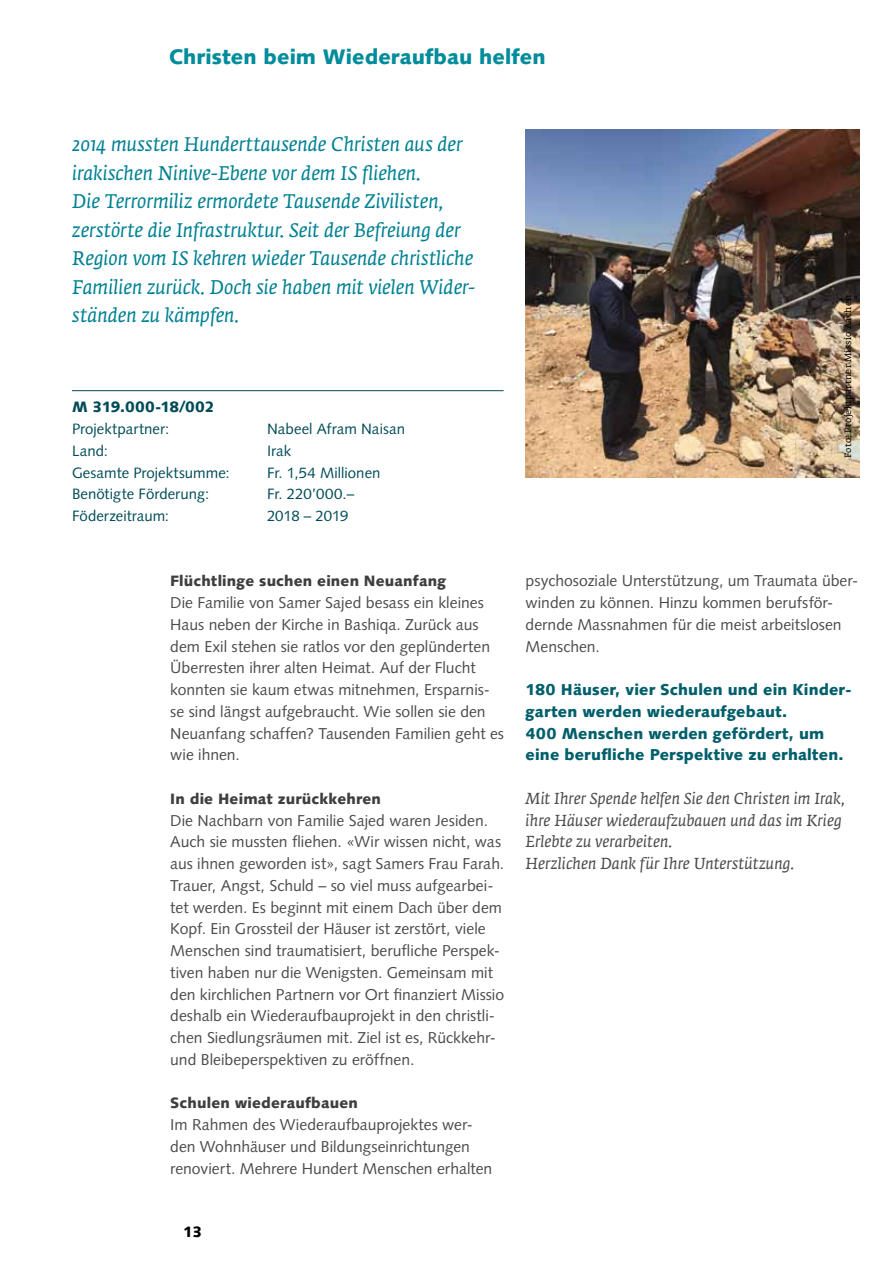
<style>
.page{position:relative;width:893px;height:1263px;background:#fff}
.page>*{position:absolute;margin:0;border:0;box-sizing:border-box;transform-origin:0 0}
.t1{font:900 21px "Syntax LT Std";letter-spacing:.005em;color:#008c9b}
.t2{font:italic 19.5px/28.5px "Fedra Serif A Std";letter-spacing:-.005em;color:#008192}
.t3{font:15.75px/21.8px "Syntax LT Std";color:#4b4b4d}
.t4{font:italic 15.75px/21.8px "Fedra Serif A Std";color:#4b4b4d}
.t5{font:900 15.75px/21.8px "Syntax LT Std";letter-spacing:.01em;color:#005f6b}
.t6{font:15px "Syntax LT Std";color:#004b57}
.t7{font:900 15px "Syntax LT Std";letter-spacing:.01em;color:#3e3d40}
.t8{font:900 15px "Syntax LT Std";letter-spacing:-.015em;color:#004b57}
.t9{font:900 15px "Syntax LT Std";color:#000}
.t10{font:9px "Fedra Serif A Std";letter-spacing:.025em;color:#000}
</style>
<div class="page">
<hr style="left:72px;top:390px;width:432px;height:1px;background:#004b57">
<img style="left:526px;top:130px;width:333px;height:348px">
<h1 class="t1" style="left:169px;top:45px;width:378px">Christen beim Wiederaufbau helfen</h1>
<p class="t2" style="left:72px;top:130px;width:405px">2014 mussten Hunderttausende Christen aus der irakischen Ninive-Ebene vor dem IS fliehen.<br>Die Terrormiliz ermordete Tausende Zivilisten, zerstörte die Infrastruktur. Seit der Befreiung der Region vom IS kehren wieder Tausende christliche Familien zurück. Doch sie haben mit vielen Wider&shy;ständen zu kämpfen.</p>
<p class="t8" style="left:72px;top:398px;width:144px">M 319.000-18/002</p>
<p class="t6" style="left:72px;top:420px;width:99px">Projektpartner:</p>
<p class="t6" style="left:267px;top:420px;width:139px">Nabeel Afram Naisan</p>
<p class="t6" style="left:72px;top:442px;width:37px">Land:</p>
<p class="t6" style="left:267px;top:442px;width:26px">Irak</p>
<p class="t6" style="left:72px;top:463px;width:159px">Gesamte Projektsumme:</p>
<p class="t6" style="left:267px;top:463px;width:115px">Fr. 1,54 Millionen</p>
<p class="t6" style="left:72px;top:485px;width:139px">Benötigte Förderung:</p>
<p class="t6" style="left:267px;top:485px;width:89px">Fr. 220’000.–</p>
<p class="t6" style="left:72px;top:507px;width:99px">Föderzeitraum:</p>
<p class="t6" style="left:267px;top:507px;width:83px">2018 – 2019</p>
<p class="t10" style="left:842px;top:458px;width:165px;rotate:-90deg">Foto: Projektpartner Missio Aachen</p>
<p class="t7" style="left:170px;top:572px;width:277px">Flüchtlinge suchen einen Neuanfang</p>
<p class="t3" style="left:170px;top:592px;width:335px">Die Familie von Samer Sajed besass ein kleines Haus neben der Kirche in Bashiqa. Zurück aus dem Exil stehen sie ratlos vor den geplünderten Überresten ihrer alten Heimat. Auf der Flucht konnten sie kaum etwas mitnehmen, Ersparnis&shy;se sind längst aufgebraucht. Wie sollen sie den Neuanfang schaffen? Tausenden Familien geht es wie ihnen.</p>
<p class="t7" style="left:170px;top:790px;width:212px">In die Heimat zurückkehren</p>
<p class="t3" style="left:170px;top:809px;width:336px">Die Nachbarn von Familie Sajed waren Jesiden.<br>Auch sie mussten fliehen. «Wir wissen nicht, was aus ihnen geworden ist», sagt Samers Frau Farah.<br>Trauer, Angst, Schuld – so viel muss aufgearbei&shy;tet werden. Es beginnt mit einem Dach über dem Kopf. Ein Grossteil der Häuser ist zerstört, viele Menschen sind traumatisiert, berufliche Perspek&shy;tiven haben nur die Wenigsten. Gemeinsam mit den kirchlichen Partnern vor Ort finanziert Missio deshalb ein Wiederaufbauprojekt in den christli&shy;chen Siedlungsräumen mit. Ziel ist es, Rückkehr&shy;und Bleibeperspektiven zu eröffnen.</p>
<p class="t7" style="left:170px;top:1094px;width:189px">Schulen wiederaufbauen</p>
<p class="t3" style="left:170px;top:1114px;width:324px">Im Rahmen des Wiederaufbauprojektes wer&shy;den Wohnhäuser und Bildungseinrichtungen renoviert. Mehrere Hundert Menschen erhalten</p>
<p class="t9" style="left:183px;top:1223px;width:20px">13</p>
<p class="t3" style="left:526px;top:570px;width:334px">psychosoziale Unterstützung, um Traumata über&shy;winden zu können. Hinzu kommen berufsför&shy;dernde Massnahmen für die meist arbeitslosen Menschen.</p>
<p class="t5" style="left:526px;top:679px;width:328px">180 Häuser, vier Schulen und ein Kinder&shy;garten werden wiederaufgebaut.<br>400 Menschen werden gefördert, um eine berufliche Perspektive zu erhalten.</p>
<p class="t4" style="left:526px;top:787px;width:321px">Mit Ihrer Spende helfen Sie den Christen im Irak, ihre Häuser wiederaufzubauen und das im Krieg Erlebte zu verarbeiten.<br>Herzlichen Dank für Ihre Unterstützung.</p>
</div>
